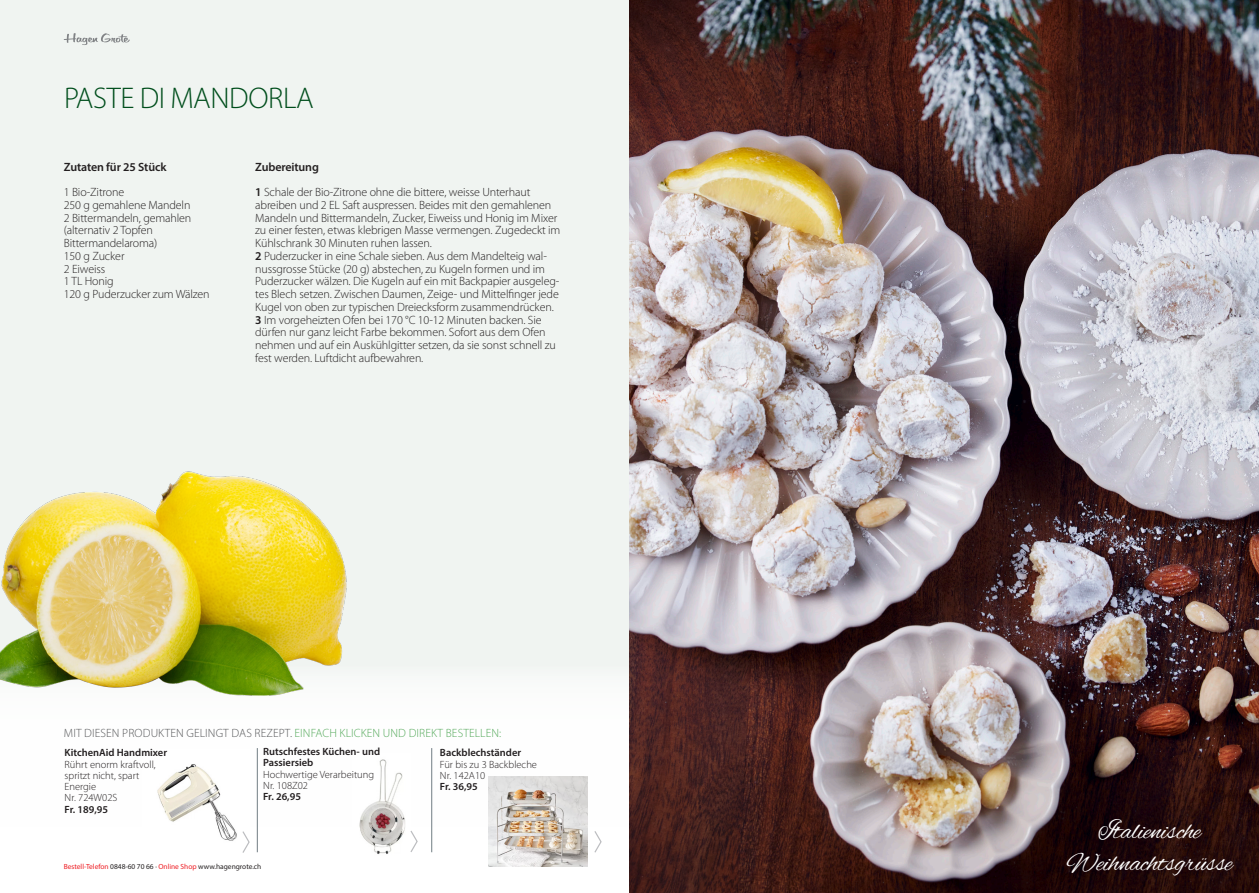
<style>
.page{position:relative;width:1259px;height:893px;background:#fff}
.page>*{position:absolute;margin:0;border:0;box-sizing:border-box;transform-origin:0 0}
.t1{font:300 30px "Myriad Pro";letter-spacing:-.01em;color:#004e1c}
.t2{font:27px "Alex Brush";letter-spacing:-.01em;color:#fff}
.Copy{font:300 12px/12.8px "Myriad Pro";letter-spacing:-.01em;color:#231f20}
.t3{font:300 12px "Myriad Pro";letter-spacing:.01em;color:#57585a}
.Copy-2{font:600 12px "Myriad Pro";letter-spacing:-.01em;color:#231f20}
.t4{font:300 10.5px/11.2px "Myriad Pro";color:#231f20}
.t5{font:600 10.5px/11.2px "Myriad Pro";color:#231f20}
.t6{font:7.35px "Myriad Pro";color:#231f20}
.s1{font-weight:600}
.s2{color:#56aa5c}
.s3{color:#ee1d23}
</style>
<div class="page">
<div style="left:0;top:0;width:887px;height:893px;background:#f0f4f1"></div>
<div style="left:0;top:663px;width:1259px;height:230px;background:#fff"></div>
<img style="left:359px;top:759px;width:46px;height:95px">
<img style="left:157px;top:764px;width:80px;height:77px">
<hr style="left:257px;top:748px;width:1px;height:104px;background:#717d83">
<hr style="left:431px;top:748px;width:1px;height:104px;background:#717d83">
<svg style="left:594px;top:831px;width:8px;height:22px"></svg>
<svg style="left:410px;top:831px;width:8px;height:21px"></svg>
<svg style="left:242px;top:831px;width:8px;height:22px"></svg>
<img style="left:489px;top:776px;width:99px;height:91px">
<img style="left:629px;top:0;width:630px;height:893px">
<img style="left:0;top:471px;width:364px;height:225px">
<svg style="left:64px;top:33px;width:66px;height:12px"></svg>
<p class="t1" style="left:64px;top:80px;width:251px">PASTE DI MANDORLA</p>
<p class="Copy-2" style="left:64px;top:159px;width:104px">Zutaten für 25 Stück</p>
<p class="Copy" style="left:64px;top:186px;width:62px">1 Bio-Zitrone</p>
<p class="Copy" style="left:64px;top:198px;width:128px">250 g gemahlene Mandeln</p>
<p class="Copy" style="left:64px;top:211px;width:129px">2 Bittermandeln, gemahlen (alternativ 2 Topfen<br>Bittermandelaroma)</p>
<p class="Copy" style="left:64px;top:249px;width:62px">150 g Zucker</p>
<p class="Copy" style="left:64px;top:262px;width:43px">2 Eiweiss</p>
<p class="Copy" style="left:64px;top:275px;width:51px">1 TL Honig</p>
<p class="Copy" style="left:64px;top:288px;width:147px">120 g Puderzucker zum Wälzen</p>
<p class="Copy-2" style="left:255px;top:159px;width:65px">Zubereitung</p>
<p class="Copy" style="left:255px;top:186px;width:307px"><span class="s1">1</span> Schale der Bio-Zitrone ohne die bittere, weisse Unterhaut abreiben und 2 EL Saft auspressen. Beides mit den gemahlenen Mandeln und Bittermandeln, Zucker, Eiweiss und Honig im Mixer zu einer festen, etwas klebrigen Masse vermengen. Zugedeckt im Kühlschrank 30 Minuten ruhen lassen.</p>
<p class="Copy" style="left:255px;top:249px;width:306px"><span class="s1">2</span> Puderzucker in eine Schale sieben. Aus dem Mandelteig wal&shy;nussgrosse Stücke (20 g) abstechen, zu Kugeln formen und im Puderzucker wälzen. Die Kugeln auf ein mit Backpapier ausgeleg&shy;tes Blech setzen. Zwischen Daumen, Zeige- und Mittelfinger jede Kugel von oben zur typischen Dreiecksform zusammendrücken.</p>
<p class="Copy" style="left:255px;top:313px;width:302px"><span class="s1">3</span> Im vorgeheizten Ofen bei 170 °C 10-12 Minuten backen. Sie dürfen nur ganz leicht Farbe bekommen. Sofort aus dem Ofen nehmen und auf ein Auskühlgitter setzen, da sie sonst schnell zu fest werden. Luftdicht aufbewahren.</p>
<p class="t3" style="left:64px;top:726px;width:439px">MIT DIESEN PRODUKTEN GELINGT DAS REZEPT. <span class="s2">EINFACH KLICKEN UND DIREKT BESTELLEN:</span></p>
<p class="t5" style="left:65px;top:747px;width:104px">KitchenAid Handmixer</p>
<p class="t4" style="left:65px;top:758px;width:92px">Rührt enorm kraftvoll, spritzt nicht, spart<br>Energie<br>Nr. 724W02S</p>
<p class="t5" style="left:65px;top:803px;width:45px">Fr. 189,95</p>
<p class="t5" style="left:263px;top:746px;width:119px">Rutschfestes Küchen- und<br>Passiersieb</p>
<p class="t4" style="left:263px;top:768px;width:113px">Hochwertige Verarbeitung</p>
<p class="t4" style="left:263px;top:780px;width:46px">Nr. 108Z02</p>
<p class="t5" style="left:263px;top:791px;width:39px">Fr. 26,95</p>
<p class="t5" style="left:440px;top:747px;width:83px">Backblechständer</p>
<p class="t4" style="left:440px;top:758px;width:99px">Für bis zu 3 Backbleche<br>Nr. 142A10</p>
<p class="t5" style="left:440px;top:781px;width:39px">Fr. 36,95</p>
<p class="t2" style="left:1098px;top:815px;width:104px">Italienische</p>
<p class="t6" style="left:64px;top:862px;width:199px"><span class="s3">Bestell-Telefon</span> 0848-60 70 66 · <span class="s3">Online Shop</span> www.hagengrote.ch</p>
<p class="t2" style="left:1066px;top:848px;width:167px">Weihnachtsgrüsse</p>
</div>
